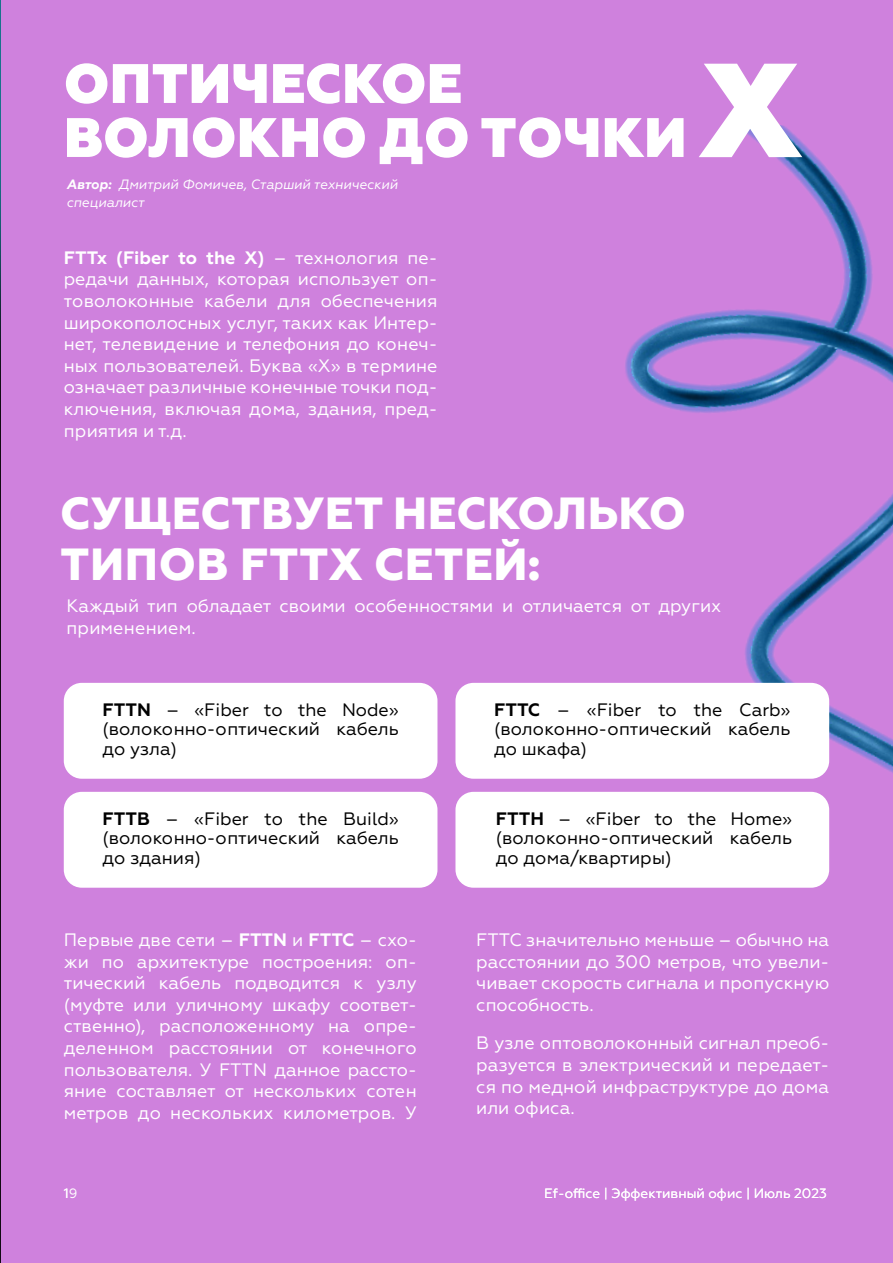
<style>
.page{position:relative;width:893px;height:1263px;background:#fff}
.page>*{position:absolute;margin:0;border:0;box-sizing:border-box;transform-origin:0 0}
.t1{font:800 133.5px "Geometria";color:#fff}
.t2{font:800 55.5px "Geometria";letter-spacing:.01em;color:#fff}
.t3{font:800 45px "Geometria";letter-spacing:.01em;color:#fff}
.t4{font:18px/21.6px "Geometria";color:#fff;text-align:justify}
.t5{font:18px/19.5px "Geometria";color:#000;text-align:justify}
.t6{font:italic 13.5px/18px "Geometria";color:#fff}
.t7{font:13.5px "Geometria";color:#fff}
.s1{font-weight:700}
</style>
<div class="page">
<div style="left:1px;top:1px;width:891px;height:1261px;background:#cf81dd"></div>
<div style="left:64px;top:683px;width:373px;height:96px;background:#fff;border-radius:18px"></div>
<img style="left:517px;top:111px;width:376px;height:796px">
<div style="left:455px;top:683px;width:374px;height:96px;background:#fff;border-radius:18px"></div>
<div style="left:64px;top:792px;width:373px;height:96px;background:#fff;border-radius:18px"></div>
<div style="left:455px;top:792px;width:374px;height:96px;background:#fff;border-radius:18px"></div>
<hr style="left:0;top:0;width:1px;height:1263px;background:#000">
<img style="left:0;top:0;width:1px;height:434px">
<img style="left:0;top:1013px;width:1px;height:250px">
<p class="t2" style="left:64px;top:50px;width:400px">ОПТИЧЕСКОЕ</p>
<p class="t2" style="left:64px;top:104px;width:624px">ВОЛОКНО ДО ТОЧКИ</p>
<p class="t6" style="left:67px;top:175px;width:333px"><span class="s1">Автор:</span> Дмитрий Фомичев, Старший технический специалист</p>
<p class="t1" style="left:701px;top:30px;width:100px">X</p>
<p class="t4" style="left:64px;top:247px;width:375px"><span class="s1">FTTx (Fiber to the X)</span> – технология пе&shy;редачи данных, которая использует оп&shy;товолоконные кабели для обеспечения широкополосных услуг, таких как Интер&shy;нет, телевидение и телефония до конеч&shy;ных пользователей. Буква «X» в термине означает различные конечные точки под&shy;ключения, включая дома, здания, пред&shy;приятия и т.д.</p>
<p class="t3" style="left:60px;top:486px;width:627px">СУЩЕСТВУЕТ НЕСКОЛЬКО</p>
<p class="t3" style="left:60px;top:537px;width:482px">ТИПОВ FTTX СЕТЕЙ:</p>
<p class="t4" style="left:67px;top:595px;width:656px">Каждый тип обладает своими особенностями и отличается от других применением.</p>
<p class="t5" style="left:102px;top:700px;width:298px"><span class="s1">FTTN</span> – «Fiber to the Node» (волоконно-оптический кабель до узла)</p>
<p class="t5" style="left:494px;top:700px;width:298px"><span class="s1">FTTC</span> – «Fiber to the Carb» (волоконно-оптический кабель до шкафа)</p>
<p class="t5" style="left:102px;top:809px;width:298px"><span class="s1">FTTB</span> – «Fiber to the Build» (волоконно-оптический кабель до здания)</p>
<p class="t5" style="left:496px;top:809px;width:298px"><span class="s1">FTTH</span> – «Fiber to the Home» (волоконно-оптический кабель до дома/квартиры)</p>
<p class="t4" style="left:64px;top:929px;width:354px">Первые две сети – <span class="s1">FTTN</span> и <span class="s1">FTTC</span> – схо&shy;жи по архитектуре построения: оп&shy;тический кабель подводится к узлу (муфте или уличному шкафу соответ&shy;ственно), расположенному на опре&shy;деленном расстоянии от конечного пользователя. У FTTN данное рассто&shy;яние составляет от нескольких сотен метров до нескольких километров. У</p>
<p class="t4" style="left:476px;top:929px;width:354px">FTTC значительно меньше – обычно на расстоянии до 300 метров, что увели&shy;чивает скорость сигнала и пропускную способность.</p>
<p class="t4" style="left:476px;top:1032px;width:354px">В узле оптоволоконный сигнал преоб&shy;разуется в электрический и передает&shy;ся по медной инфраструктуре до дома или офиса.</p>
<p class="t7" style="left:64px;top:1185px;width:15px">19</p>
<p class="t7" style="left:544px;top:1185px;width:284px">Ef-office | Эффективный офис | Июль 2023</p>
<p class="t7" style="left:573px;top:1185px;width:14px">f</p>
</div>
